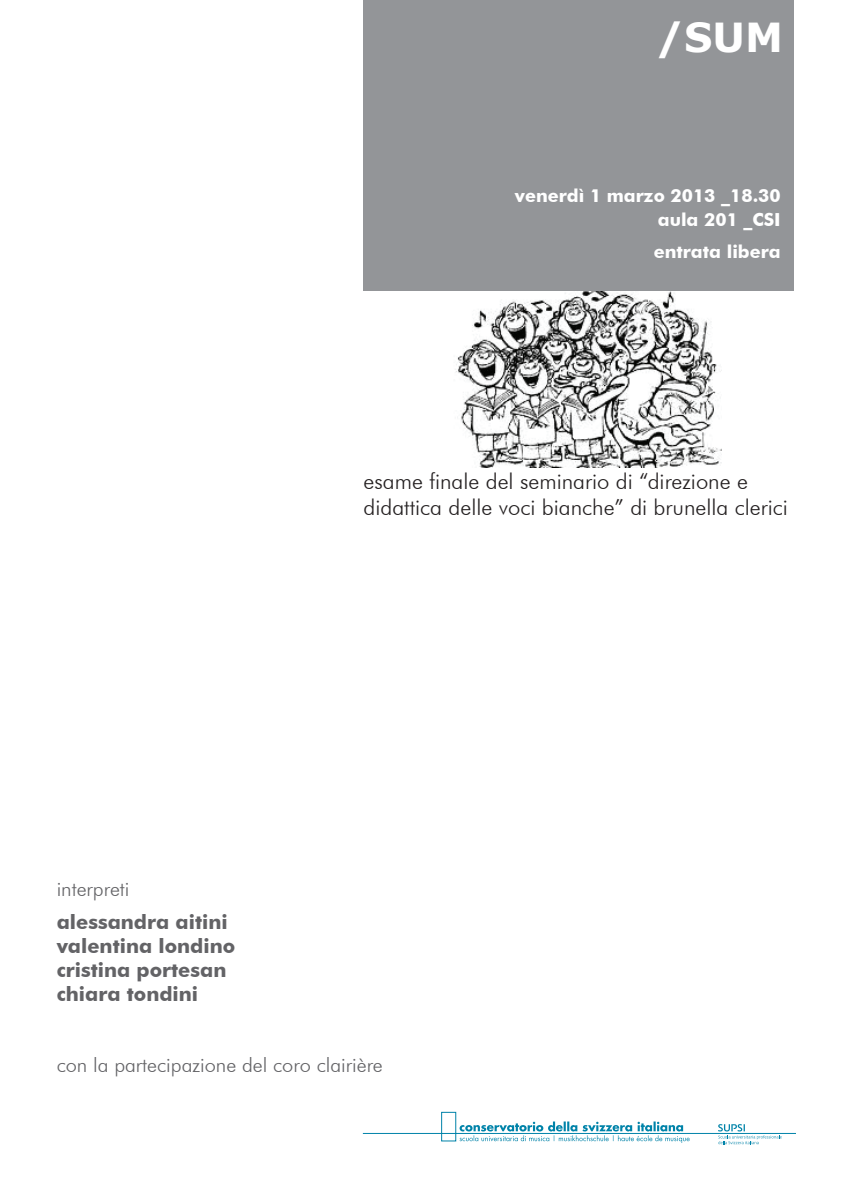
<style>
.page{position:relative;width:842px;height:1191px;background:#fff}
.page>*{position:absolute;margin:0;border:0;box-sizing:border-box;transform-origin:0 0}
.t1{font:700 40px "Verdana";color:#fff}
.t2{font:300 22px/26.4px "Futura BT";color:#231f20}
.t3{font:700 20px/24px "Futura BT";color:#636366}
.t4{font:300 20px "Futura BT";color:#636366}
.t5{font:700 18px/24px "Futura BT";color:#fff;text-align:right}
</style>
<div class="page">
<img style="left:455px;top:291px;width:266px;height:176px">
<div style="left:363px;top:0;width:431px;height:291px;background:#939598"></div>
<svg style="left:362px;top:1112px;width:434px;height:32px"></svg>
<h1 class="t1" style="left:657px;top:9px;width:128px">/SUM</h1>
<p class="t5" style="left:515px;top:184px;width:267px">venerdì 1 marzo 2013 _18.30 aula 201 _CSI</p>
<p class="t5" style="left:654px;top:240px;width:128px">entrata libera</p>
<p class="t2" style="left:363px;top:467px;width:426px">esame finale del seminario di “direzione e didattica delle voci bianche” di brunella clerici</p>
<p class="t4" style="left:57px;top:876px;width:74px">interpreti</p>
<p class="t3" style="left:57px;top:909px;width:180px">alessandra aitini valentina londino cristina portesan chiara tondini</p>
<p class="t4" style="left:57px;top:1052px;width:328px">con la partecipazione del coro clairière</p>
</div>
